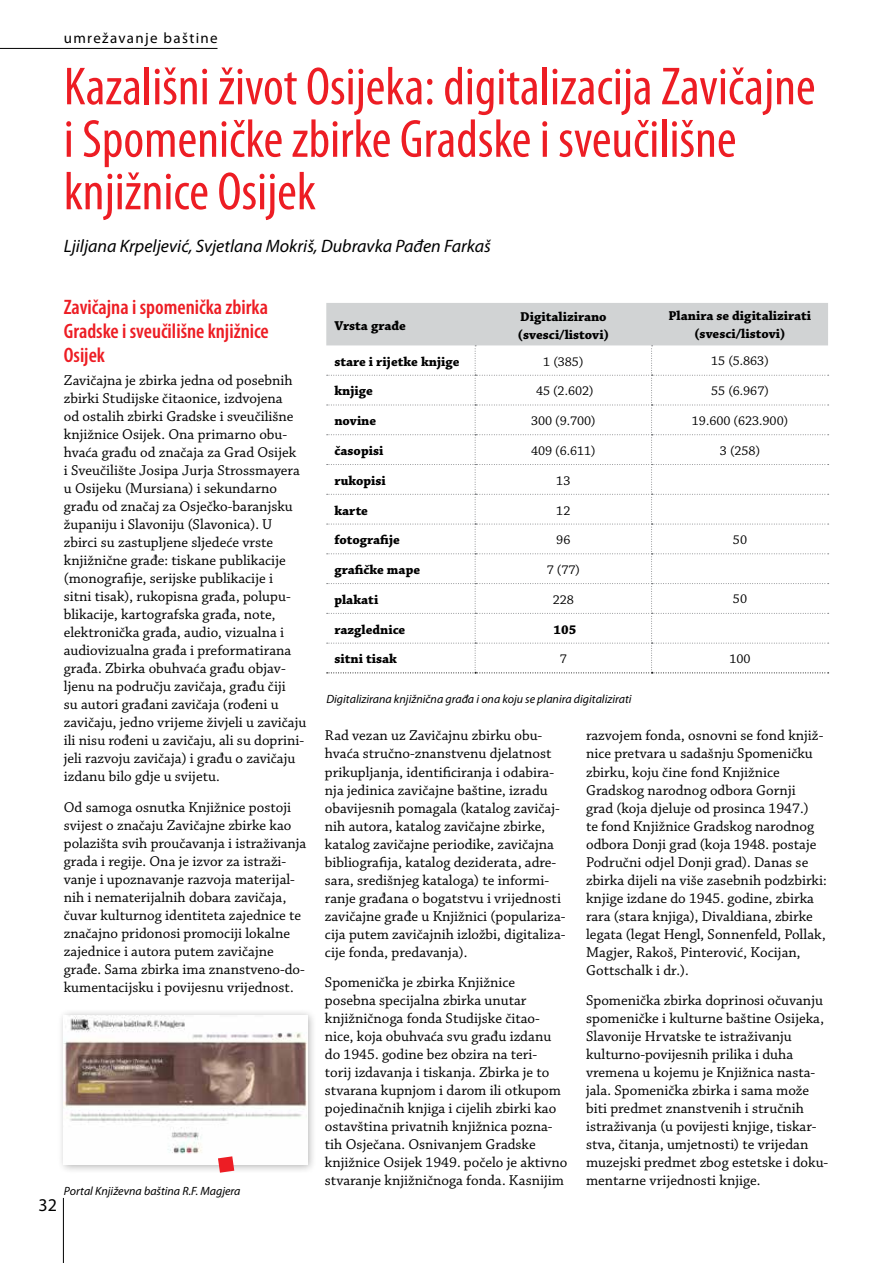
<style>
.page{position:relative;width:893px;height:1263px;background:#fff}
.page>*{position:absolute;margin:0;border:0;box-sizing:border-box;transform-origin:0 0}
.t1{font:condensed 54px/52.5px "Myriad Pro";color:#ed1d24}
.t2{font:600 condensed 21px/24px "Myriad Pro";color:#ed1d24;text-align:justify}
.t3{font:italic 18px "Myriad Pro";color:#000}
.t4{font:18px "Myriad Pro";color:#000}
.t5{font:15px/18px "Chaparral Pro";color:#000}
.t6{font:15px "Myriad Pro";letter-spacing:.09em;color:#000}
.t7{font:700 13.5px/18px "Chaparral Pro";color:#000}
.t8{font:13.5px "Chaparral Pro";color:#000}
.t9{font:italic 12px "Myriad Pro";color:#000}
</style>
<div class="page">
<svg style="left:326px;top:303px;width:503px;height:370px"></svg>
<div style="left:58px;top:1008px;width:259px;height:166px;background:#000;opacity:.3"></div>
<img style="left:64px;top:1015px;width:243px;height:149px">
<svg style="left:218px;top:1156px;width:16px;height:17px"></svg>
<hr style="left:63px;top:1198px;width:1px;height:65px;background:#000">
<hr style="left:0;top:48px;width:217px;height:1px;background:#000">
<p class="t6" style="left:64px;top:29px;width:155px">umrežavanje baštine</p>
<h1 class="t1" style="left:64px;top:60px;width:753px">Kazališni život Osijeka: digitalizacija Zavičajne i Spomeničke zbirke Gradske i sveučilišne knjižnice Osijek</h1>
<p class="t3" style="left:64px;top:235px;width:429px">Ljiljana Krpeljević, Svjetlana Mokriš, Dubravka Pađen Farkaš</p>
<h2 class="t2" style="left:64px;top:295px;width:207px">Zavičajna i spomenička zbirka Gradske i sveučilišne knjižnice Osijek</h2>
<p class="t5" style="left:64px;top:372px;width:244px">Zavičajna je zbirka jedna od posebnih zbirki Studijske čitaonice, izdvojena<br>od ostalih zbirki Gradske i sveučilišne knjižnice Osijek. Ona primarno obu&shy;hvaća građu od značaja za Grad Osijek<br>i Sveučilište Josipa Jurja Strossmayera u Osijeku (Mursiana) i sekundarno građu od značaj za Osječko-baranjsku županiju i Slavoniju (Slavonica). U zbirci su zastupljene sljedeće vrste knjižnične građe: tiskane publikacije (monografije, serijske publikacije i<br>sitni tisak), rukopisna građa, polupu&shy;blikacije, kartografska građa, note, elektronička građa, audio, vizualna i audiovizualna građa i preformatirana građa. Zbirka obuhvaća građu objav&shy;ljenu na području zavičaja, građu čiji<br>su autori građani zavičaja (rođeni u zavičaju, jedno vrijeme živjeli u zavičaju ili nisu rođeni u zavičaju, ali su doprini&shy;jeli razvoju zavičaja) i građu o zavičaju izdanu bilo gdje u svijetu.</p>
<p class="t5" style="left:64px;top:798px;width:244px">Od samoga osnutka Knjižnice postoji svijest o značaju Zavičajne zbirke kao polazišta svih proučavanja i istraživanja grada i regije. Ona je izvor za istraži&shy;vanje i upoznavanje razvoja materijal&shy;nih i nematerijalnih dobara zavičaja, čuvar kulturnog identiteta zajednice te značajno pridonosi promociji lokalne zajednice i autora putem zavičajne građe. Sama zbirka ima znanstveno-do&shy;kumentacijsku i povijesnu vrijednost.</p>
<p class="t4" style="left:39px;top:1194px;width:20px">32</p>
<p class="t9" style="left:64px;top:1183px;width:178px">Portal Književna baština R.F. Magjera</p>
<p class="t7" style="left:334px;top:317px;width:73px">Vrsta građe</p>
<p class="t7" style="left:518px;top:308px;width:93px">Digitalizirano (svesci/listovi)</p>
<p class="t7" style="left:668px;top:307px;width:144px;text-align:center">Planira se digitalizirati (svesci/listovi)</p>
<p class="t7" style="left:334px;top:353px;width:127px">stare i rijetke knjige</p>
<p class="t8" style="left:543px;top:354px;width:42px">1 (385)</p>
<p class="t8" style="left:711px;top:353px;width:59px">15 (5.863)</p>
<p class="t7" style="left:334px;top:382px;width:40px">knjige</p>
<p class="t8" style="left:536px;top:384px;width:59px">45 (2.602)</p>
<p class="t8" style="left:711px;top:383px;width:59px">55 (6.967)</p>
<p class="t7" style="left:334px;top:412px;width:43px">novine</p>
<p class="t8" style="left:531px;top:413px;width:66px">300 (9.700)</p>
<p class="t8" style="left:692px;top:413px;width:98px">19.600 (623.900)</p>
<p class="t7" style="left:334px;top:442px;width:50px">časopisi</p>
<p class="t8" style="left:531px;top:443px;width:66px">409 (6.611)</p>
<p class="t8" style="left:720px;top:443px;width:42px">3 (258)</p>
<p class="t7" style="left:334px;top:472px;width:53px">rukopisi</p>
<p class="t8" style="left:556px;top:473px;width:16px">13</p>
<p class="t7" style="left:334px;top:502px;width:35px">karte</p>
<p class="t8" style="left:556px;top:503px;width:16px">12</p>
<p class="t7" style="left:334px;top:531px;width:67px">fotografije</p>
<p class="t8" style="left:556px;top:532px;width:16px">96</p>
<p class="t8" style="left:733px;top:532px;width:16px">50</p>
<p class="t7" style="left:334px;top:561px;width:87px">grafičke mape</p>
<p class="t8" style="left:547px;top:562px;width:35px">7 (77)</p>
<p class="t7" style="left:334px;top:591px;width:45px">plakati</p>
<p class="t8" style="left:553px;top:592px;width:23px">228</p>
<p class="t8" style="left:733px;top:592px;width:16px">50</p>
<p class="t7" style="left:334px;top:621px;width:72px">razglednice</p>
<p class="t7" style="left:553px;top:621px;width:24px">105</p>
<p class="t7" style="left:334px;top:650px;width:64px">sitni tisak</p>
<p class="t8" style="left:560px;top:652px;width:9px">7</p>
<p class="t8" style="left:729px;top:651px;width:23px">100</p>
<p class="t9" style="left:326px;top:691px;width:307px">Digitalizirana knjižnična građa i ona koju se planira digitalizirati</p>
<p class="t5" style="left:325px;top:727px;width:242px">Rad vezan uz Zavičajnu zbirku obu&shy;hvaća stručno-znanstvenu djelatnost prikupljanja, identificiranja i odabira&shy;nja jedinica zavičajne baštine, izradu obavijesnih pomagala (katalog zavičaj&shy;nih autora, katalog zavičajne zbirke, katalog zavičajne periodike, zavičajna bibliografija, katalog deziderata, adre&shy;sara, središnjeg kataloga) te informi&shy;ranje građana o bogatstvu i vrijednosti zavičajne građe u Knjižnici (populariza&shy;cija putem zavičajnih izložbi, digitaliza&shy;cije fonda, predavanja).</p>
<p class="t5" style="left:325px;top:974px;width:244px">Spomenička je zbirka Knjižnice posebna specijalna zbirka unutar knjižničnoga fonda Studijske čitao&shy;nice, koja obuhvaća svu građu izdanu do 1945. godine bez obzira na teri&shy;torij izdavanja i tiskanja. Zbirka je to stvarana kupnjom i darom ili otkupom pojedinačnih knjiga i cijelih zbirki kao ostavština privatnih knjižnica pozna&shy;tih Osječana. Osnivanjem Gradske knjižnice Osijek 1949. počelo je aktivno stvaranje knjižničnoga fonda. Kasnijim</p>
<p class="t5" style="left:586px;top:727px;width:242px">razvojem fonda, osnovni se fond knjiž&shy;nice pretvara u sadašnju Spomeničku zbirku, koju čine fond Knjižnice Gradskog narodnog odbora Gornji<br>grad (koja djeluje od prosinca 1947.)<br>te fond Knjižnice Gradskog narodnog odbora Donji grad (koja 1948. postaje Područni odjel Donji grad). Danas se zbirka dijeli na više zasebnih podzbirki: knjige izdane do 1945. godine, zbirka rara (stara knjiga), Divaldiana, zbirke legata (legat Hengl, Sonnenfeld, Pollak, Magjer, Rakoš, Pinterović, Kocijan, Gottschalk i dr.).</p>
<p class="t5" style="left:586px;top:992px;width:244px">Spomenička zbirka doprinosi očuvanju spomeničke i kulturne baštine Osijeka, Slavonije Hrvatske te istraživanju kulturno-povijesnih prilika i duha vremena u kojemu je Knjižnica nasta&shy;jala. Spomenička zbirka i sama može biti predmet znanstvenih i stručnih istraživanja (u povijesti knjige, tiskar&shy;stva, čitanja, umjetnosti) te vrijedan muzejski predmet zbog estetske i doku&shy;mentarne vrijednosti knjige.</p>
</div>
